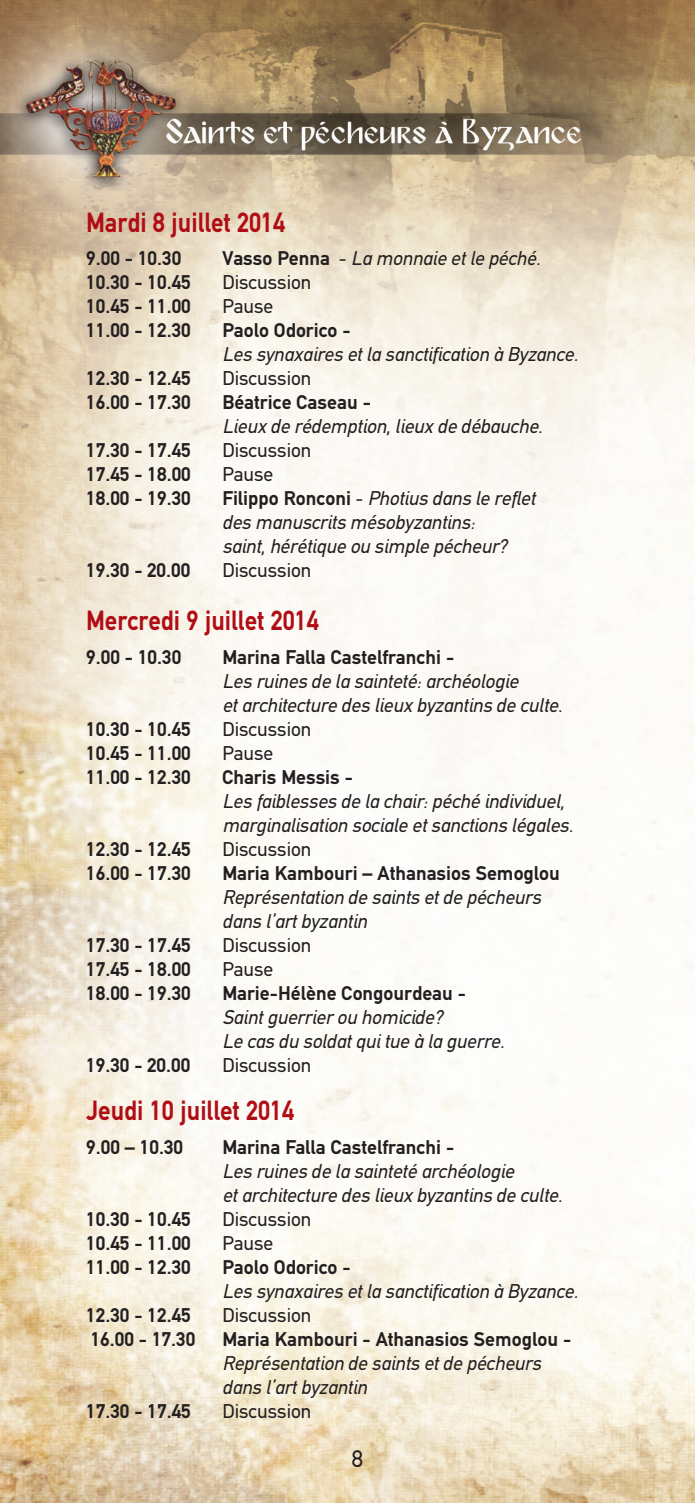
<style>
.page{position:relative;width:695px;height:1503px;background:#fff}
.page>*{position:absolute;margin:0;border:0;box-sizing:border-box;transform-origin:0 0}
.t1{font:700 28px "PF Din Text";color:#b00d15;scale:.9 1}
.t2{font:24px "PF Din Text";color:#231f20}
.t3{font:italic 20px/24px "PF Din Text";color:#231f20}
.t4{font:700 20px "PF Din Text";color:#231f20}
.t5{font:20px "PF Din Text";color:#231f20}
.s1{font-weight:700;font-style:normal}
.s2{font-style:normal}
</style>
<div class="page">
<img style="left:0;top:0;width:694px;height:1502px">
<h1 class="t1" style="left:86px;top:205px;width:223px">Mardi 8 juillet 2014</h1>
<p class="t4" style="left:86px;top:247px;width:96px">9.00 - 10.30</p>
<p class="t3" style="left:222px;top:246px;width:320px"><span class="s1">Vasso Penna</span> <span class="s2">-</span> La monnaie et le péché.</p>
<p class="t4" style="left:86px;top:271px;width:106px">10.30 - 10.45</p>
<p class="t5" style="left:222px;top:271px;width:91px">Discussion</p>
<p class="t4" style="left:86px;top:295px;width:106px">10.45 - 11.00</p>
<p class="t5" style="left:222px;top:295px;width:52px">Pause</p>
<p class="t4" style="left:86px;top:319px;width:106px">11.00 - 12.30</p>
<p class="t4" style="left:222px;top:319px;width:130px">Paolo Odorico -</p>
<p class="t3" style="left:222px;top:342px;width:357px">Les synaxaires et la sanctification à Byzance.</p>
<p class="t4" style="left:86px;top:367px;width:106px">12.30 - 12.45</p>
<p class="t5" style="left:222px;top:367px;width:91px">Discussion</p>
<p class="t4" style="left:86px;top:391px;width:106px">16.00 - 17.30</p>
<p class="t4" style="left:222px;top:391px;width:150px">Béatrice Caseau -</p>
<p class="t3" style="left:222px;top:414px;width:322px">Lieux de rédemption, lieux de débauche.</p>
<p class="t4" style="left:86px;top:439px;width:106px">17.30 - 17.45</p>
<p class="t5" style="left:222px;top:439px;width:91px">Discussion</p>
<p class="t4" style="left:86px;top:463px;width:106px">17.45 - 18.00</p>
<p class="t5" style="left:222px;top:463px;width:52px">Pause</p>
<p class="t4" style="left:86px;top:487px;width:106px">18.00 - 19.30</p>
<p class="t3" style="left:222px;top:486px;width:314px"><span class="s1">Filippo Ronconi</span> <span class="s2">-</span> Photius dans le reflet des manuscrits mésobyzantins:<br>saint, hérétique ou simple pécheur?</p>
<p class="t4" style="left:86px;top:559px;width:106px">19.30 - 20.00</p>
<p class="t5" style="left:222px;top:559px;width:91px">Discussion</p>
<h1 class="t1" style="left:86px;top:604px;width:260px">Mercredi 9 juillet 2014</h1>
<p class="t4" style="left:86px;top:645px;width:96px">9.00 - 10.30</p>
<p class="t4" style="left:222px;top:645px;width:233px">Marina Falla Castelfranchi -</p>
<p class="t3" style="left:222px;top:669px;width:342px">Les ruines de la sainteté: archéologie<br>et architecture des lieux byzantins de culte<span class="s2">.</span></p>
<p class="t4" style="left:86px;top:717px;width:106px">10.30 - 10.45</p>
<p class="t5" style="left:222px;top:717px;width:91px">Discussion</p>
<p class="t4" style="left:86px;top:741px;width:106px">10.45 - 11.00</p>
<p class="t5" style="left:222px;top:741px;width:52px">Pause</p>
<p class="t4" style="left:86px;top:765px;width:106px">11.00 - 12.30</p>
<p class="t4" style="left:222px;top:765px;width:132px">Charis Messis -</p>
<p class="t3" style="left:222px;top:789px;width:352px">Les faiblesses de la chair: péché individuel, marginalisation sociale et sanctions légales.</p>
<p class="t4" style="left:86px;top:837px;width:106px">12.30 - 12.45</p>
<p class="t5" style="left:222px;top:837px;width:91px">Discussion</p>
<p class="t4" style="left:86px;top:861px;width:106px">16.00 - 17.30</p>
<p class="t4" style="left:222px;top:861px;width:339px">Maria Kambouri – Athanasios Semoglou</p>
<p class="t3" style="left:222px;top:885px;width:320px">Représentation de saints et de pécheurs dans l’art byzantin</p>
<p class="t4" style="left:86px;top:933px;width:106px">17.30 - 17.45</p>
<p class="t5" style="left:222px;top:933px;width:91px">Discussion</p>
<p class="t4" style="left:86px;top:957px;width:106px">17.45 - 18.00</p>
<p class="t5" style="left:222px;top:957px;width:52px">Pause</p>
<p class="t4" style="left:86px;top:981px;width:106px">18.00 - 19.30</p>
<p class="t4" style="left:222px;top:981px;width:245px">Marie-Hélène Congourdeau -</p>
<p class="t3" style="left:222px;top:1005px;width:284px">Saint guerrier ou homicide?<br>Le cas du soldat qui tue à la guerre.</p>
<p class="t4" style="left:86px;top:1053px;width:106px">19.30 - 20.00</p>
<p class="t5" style="left:222px;top:1053px;width:91px">Discussion</p>
<h1 class="t1" style="left:86px;top:1093px;width:233px">Jeudi 10 juillet 2014</h1>
<p class="t4" style="left:86px;top:1135px;width:98px">9.00 – 10.30</p>
<p class="t4" style="left:222px;top:1135px;width:233px">Marina Falla Castelfranchi -</p>
<p class="t3" style="left:222px;top:1158px;width:342px">Les ruines de la sainteté archéologie<br>et architecture des lieux byzantins de culte<span class="s2">.</span></p>
<p class="t4" style="left:86px;top:1207px;width:106px">10.30 - 10.45</p>
<p class="t5" style="left:222px;top:1207px;width:91px">Discussion</p>
<p class="t4" style="left:86px;top:1231px;width:106px">10.45 - 11.00</p>
<p class="t5" style="left:222px;top:1231px;width:52px">Pause</p>
<p class="t4" style="left:86px;top:1255px;width:106px">11.00 - 12.30</p>
<p class="t4" style="left:222px;top:1255px;width:130px">Paolo Odorico -</p>
<p class="t3" style="left:222px;top:1278px;width:357px">Les synaxaires et la sanctification à Byzance.</p>
<p class="t4" style="left:86px;top:1303px;width:106px">12.30 - 12.45</p>
<p class="t5" style="left:222px;top:1303px;width:91px">Discussion</p>
<p class="t4" style="left:91px;top:1327px;width:106px">16.00 - 17.30</p>
<p class="t4" style="left:222px;top:1327px;width:350px">Maria Kambouri - Athanasios Semoglou -</p>
<p class="t3" style="left:222px;top:1350px;width:320px">Représentation de saints et de pécheurs dans l’art byzantin</p>
<p class="t4" style="left:86px;top:1399px;width:106px">17.30 - 17.45</p>
<p class="t5" style="left:222px;top:1399px;width:91px">Discussion</p>
<p class="t2" style="left:352px;top:1444px;width:13px">8</p>
</div>
